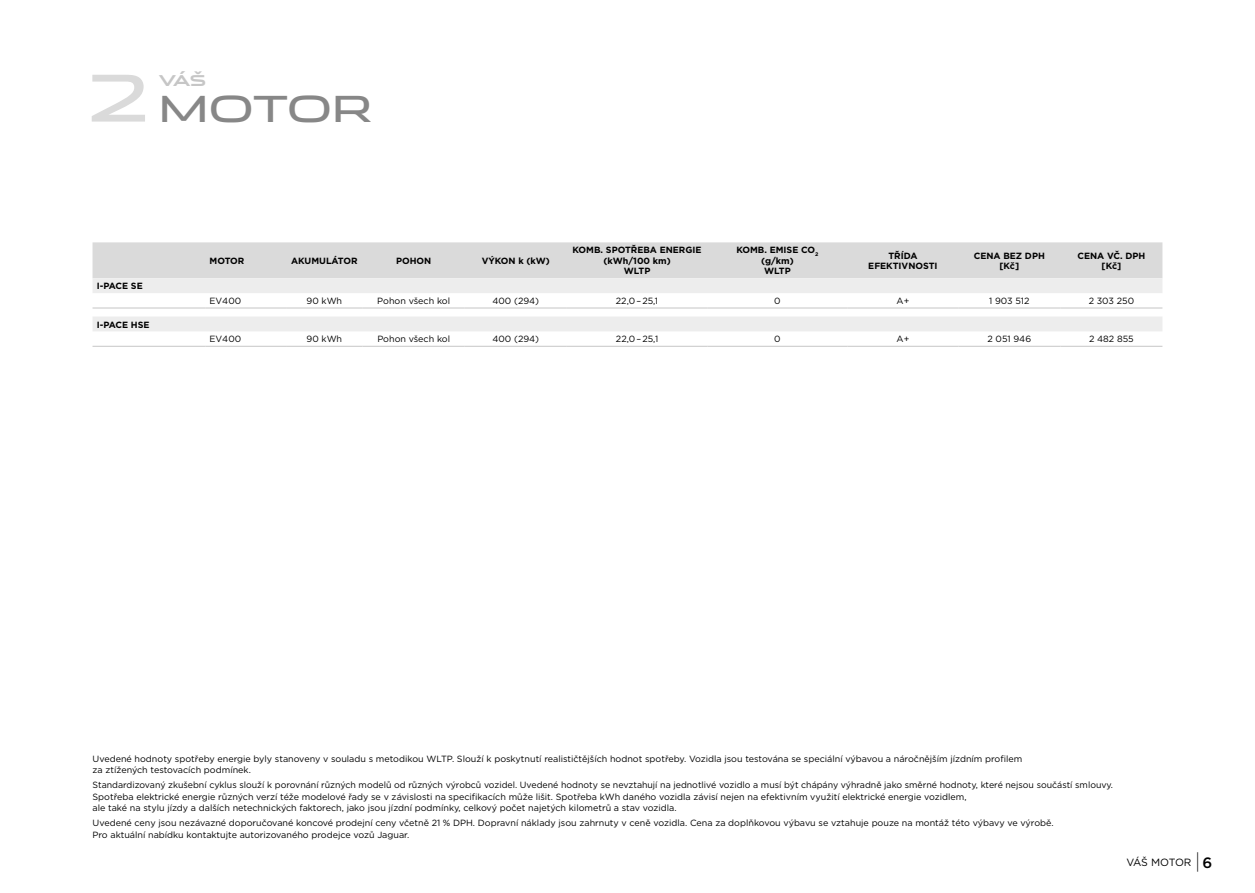
<style>
.page{position:relative;width:1255px;height:893px;background:#fff}
.page>*{position:absolute;margin:0;border:0;box-sizing:border-box;transform-origin:0 0}
.t1{font:36px "Jaguar";letter-spacing:-.02em;color:#878787}
.t2{font:700 15px "Jaguar";color:#c6c6c6}
.t3{font:10.5px "Gotham";letter-spacing:-.03em;color:#000}
.t4{font:9px/11.2px "Gotham";color:#000}
.t5{font:700 9px/10.5px "Gotham";color:#000;text-align:center}
.s1{font-size:64.5px;color:#dadada}
.s2{font-size:21px}
.s3{font-weight:500;font-size:15px}
</style>
<div class="page">
<div style="left:92px;top:242px;width:1070px;height:36px;background:#dadada"></div>
<svg style="left:92px;top:278px;width:1070px;height:53px;fill:#ededed"></svg>
<hr style="left:92px;top:308px;width:113px;height:1px;background:#c6c6c6">
<hr style="left:205px;top:308px;width:81px;height:1px;background:#c6c6c6">
<hr style="left:286px;top:308px;width:76px;height:1px;background:#c6c6c6">
<hr style="left:362px;top:308px;width:103px;height:1px;background:#c6c6c6">
<hr style="left:465px;top:308px;width:102px;height:1px;background:#c6c6c6">
<hr style="left:567px;top:308px;width:140px;height:1px;background:#c6c6c6">
<hr style="left:707px;top:308px;width:140px;height:1px;background:#c6c6c6">
<hr style="left:847px;top:308px;width:111px;height:1px;background:#c6c6c6">
<hr style="left:958px;top:308px;width:102px;height:1px;background:#c6c6c6">
<hr style="left:1060px;top:308px;width:102px;height:1px;background:#c6c6c6">
<hr style="left:92px;top:346px;width:113px;height:1px;background:#c6c6c6">
<hr style="left:286px;top:346px;width:76px;height:1px;background:#c6c6c6">
<hr style="left:205px;top:346px;width:81px;height:1px;background:#c6c6c6">
<hr style="left:362px;top:346px;width:103px;height:1px;background:#c6c6c6">
<hr style="left:465px;top:346px;width:102px;height:1px;background:#c6c6c6">
<hr style="left:567px;top:346px;width:140px;height:1px;background:#c6c6c6">
<hr style="left:707px;top:346px;width:140px;height:1px;background:#c6c6c6">
<hr style="left:958px;top:346px;width:102px;height:1px;background:#c6c6c6">
<hr style="left:1060px;top:346px;width:102px;height:1px;background:#c6c6c6">
<hr style="left:847px;top:346px;width:111px;height:1px;background:#c6c6c6">
<h2 class="t2" style="left:159px;top:67px;width:49px">VÁŠ</h2>
<h1 class="t1" style="left:87px;top:79px;width:287px"><span class="s1">2</span> MOTOR</h1>
<p class="t5" style="left:97px;top:281px;width:47px">I-PACE SE</p>
<p class="t5" style="left:97px;top:319px;width:54px">I-PACE HSE</p>
<p class="t5" style="left:209px;top:255px;width:36px">MOTOR</p>
<p class="t5" style="left:291px;top:255px;width:68px">AKUMULÁTOR</p>
<p class="t5" style="left:396px;top:255px;width:37px">POHON</p>
<p class="t5" style="left:482px;top:255px;width:70px">VÝKON k (kW)</p>
<p class="t5" style="left:572px;top:245px;width:130px">KOMB. SPOTŘEBA ENERGIE (kWh/100 km)<br>WLTP</p>
<p class="t5" style="left:736px;top:245px;width:84px">KOMB. EMISE CO<sub>2 </sub>(g/km)<br>WLTP</p>
<p class="t5" style="left:868px;top:250px;width:71px">TŘÍDA<br>EFEKTIVNOSTI</p>
<p class="t5" style="left:973px;top:250px;width:73px">CENA BEZ DPH [Kč]</p>
<p class="t5" style="left:1077px;top:250px;width:69px">CENA VČ. DPH [Kč]</p>
<p class="t4" style="left:209px;top:295px;width:33px">EV400</p>
<p class="t4" style="left:306px;top:295px;width:37px">90 kWh</p>
<p class="t4" style="left:377px;top:295px;width:74px">Pohon všech kol</p>
<p class="t4" style="left:492px;top:295px;width:48px">400 (294)</p>
<p class="t4" style="left:616px;top:295px;width:44px">22,0 – 25,1</p>
<p class="t4" style="left:774px;top:295px;width:8px">0</p>
<p class="t4" style="left:896px;top:295px;width:14px">A+</p>
<p class="t4" style="left:989px;top:295px;width:42px">1 903 512</p>
<p class="t4" style="left:1088px;top:295px;width:47px">2 303 250</p>
<p class="t4" style="left:209px;top:333px;width:33px">EV400</p>
<p class="t4" style="left:306px;top:333px;width:37px">90 kWh</p>
<p class="t4" style="left:377px;top:333px;width:74px">Pohon všech kol</p>
<p class="t4" style="left:492px;top:333px;width:48px">400 (294)</p>
<p class="t4" style="left:616px;top:333px;width:44px">22,0 – 25,1</p>
<p class="t4" style="left:774px;top:333px;width:8px">0</p>
<p class="t4" style="left:896px;top:333px;width:14px">A+</p>
<p class="t4" style="left:987px;top:333px;width:45px">2 051 946</p>
<p class="t4" style="left:1089px;top:333px;width:46px">2 482 855</p>
<p class="t4" style="left:93px;top:753px;width:931px">Uvedené hodnoty spotřeby energie byly stanoveny v souladu s metodikou WLTP. Slouží k poskytnutí realističtějších hodnot spotřeby. Vozidla jsou testována se speciální výbavou a náročnějším jízdním profilem za ztížených testovacích podmínek.</p>
<p class="t4" style="left:92px;top:779px;width:1022px">Standardizovaný zkušební cyklus slouží k porovnání různých modelů od různých výrobců vozidel. Uvedené hodnoty se nevztahují na jednotlivé vozidlo a musí být chápány výhradně jako směrné hodnoty, které nejsou součástí smlouvy.<br>Spotřeba elektrické energie různých verzí téže modelové řady se v závislosti na specifikacích může lišit. Spotřeba kWh daného vozidla závisí nejen na efektivním využití elektrické energie vozidlem,<br>ale také na stylu jízdy a dalších netechnických faktorech, jako jsou jízdní podmínky, celkový počet najetých kilometrů a stav vozidla.</p>
<p class="t4" style="left:92px;top:817px;width:962px">Uvedené ceny jsou nezávazné doporučované koncové prodejní ceny včetně 21 % DPH. Dopravní náklady jsou zahrnuty v ceně vozidla. Cena za doplňkovou výbavu se vztahuje pouze na montáž této výbavy ve výrobě.<br>Pro aktuální nabídku kontaktujte autorizovaného prodejce vozů Jaguar.</p>
<p class="t3" style="left:1126px;top:856px;width:88px">VÁŠ MOTOR <span class="s2">|</span> <span class="s3">6</span></p>
</div>
